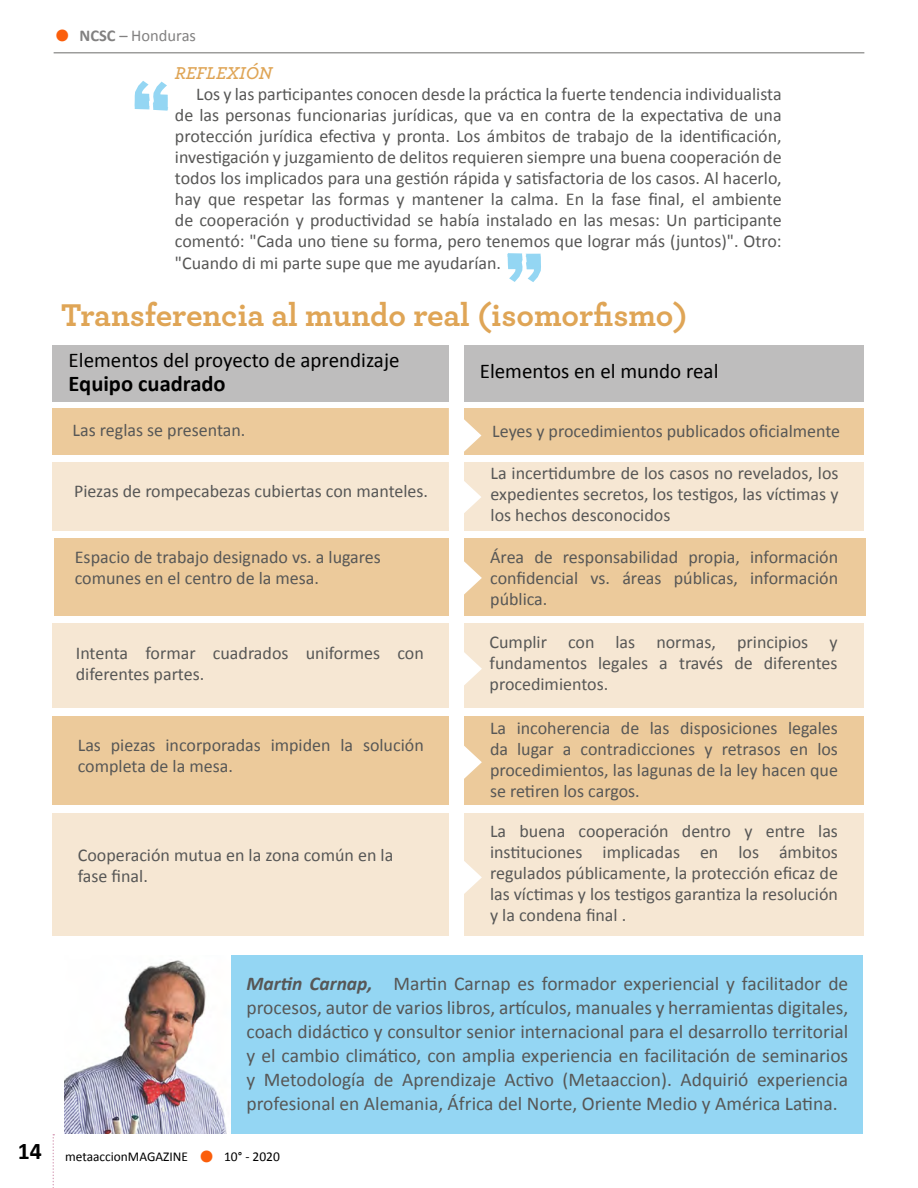
<style>
.page{position:relative;width:918px;height:1188px;background:#fff}
.page>*{position:absolute;margin:0;border:0;box-sizing:border-box;transform-origin:0 0}
.t1{font:700 33px "Archer";letter-spacing:-.005em;color:#dfa556}
.t2{font:700 24px "Calibri";color:#000}
.t3{font:700 22.5px "Calibri";color:#000}
.t4{font:21px "Calibri";color:#000}
.t5{font:19.5px/24px "Calibri";color:#575756;text-align:justify}
.t6{font:18px/21px "Calibri";color:#575756;text-align:justify}
.t7{font:italic 600 18px "Archer";color:#dfa556}
.t8{font:16.5px "Calibri";color:#828181}
.t9{font:13.5px "Calibri";color:#000}
.s1{font-weight:700;font-size:33px;color:#fb5e0b}
.s2{font-weight:700}
.s3{font-weight:700;font-style:italic}
</style>
<div class="page">
<svg style="left:52px;top:1134px;width:2px;height:54px"></svg>
<div style="left:53px;top:462px;width:811px;height:69px;background:#f6e7d3"></div>
<svg style="left:135px;top:81px;width:33px;height:30px"></svg>
<svg style="left:507px;top:253px;width:34px;height:29px"></svg>
<div style="left:53px;top:813px;width:811px;height:123px;background:#f6e7d3"></div>
<div style="left:53px;top:716px;width:811px;height:89px;background:#ecca9b"></div>
<div style="left:53px;top:623px;width:811px;height:85px;background:#f6e7d3"></div>
<div style="left:54px;top:539px;width:812px;height:77px;background:#ecca9b"></div>
<div style="left:53px;top:408px;width:811px;height:47px;background:#ecca9b"></div>
<div style="left:53px;top:345px;width:811px;height:57px;background:#bebdbd"></div>
<div style="left:449px;top:344px;width:15px;height:592px;background:#fff"></div>
<svg style="left:464px;top:419px;width:17px;height:94px"></svg>
<svg style="left:464px;top:561px;width:18px;height:34px"></svg>
<svg style="left:464px;top:652px;width:18px;height:33px"></svg>
<svg style="left:464px;top:746px;width:18px;height:33px"></svg>
<svg style="left:464px;top:861px;width:18px;height:33px"></svg>
<div style="left:231px;top:955px;width:632px;height:179px;background:#94d6f3"></div>
<img style="left:64px;top:960px;width:163px;height:174px">
<hr style="left:54px;top:52px;width:810px;height:2px;background:#9d9d9c">
<p class="t8" style="left:54px;top:25px;width:144px"><span class="s1">•</span> <span class="s2">NCSC</span> – Honduras</p>
<p class="t7" style="left:175px;top:59px;width:99px">REFLEXIÓN</p>
<p class="t6" style="left:175px;top:82px;width:608px;text-indent:21px">Los y las participantes conocen desde la práctica la fuerte tendencia individualista de las personas funcionarias jurídicas, que va en contra de la expectativa de una protección jurídica efectiva y pronta. Los ámbitos de trabajo de la identificación, investigación y juzgamiento de delitos requieren siempre una buena cooperación de todos los implicados para una gestión rápida y satisfactoria de los casos. Al hacerlo, hay que respetar las formas y mantener la calma. En la fase final, el ambiente de cooperación y productividad se había instalado en las mesas: Un participante comentó: "Cada uno tiene su forma, pero tenemos que lograr más (juntos)". Otro: "Cuando di mi parte supe que me ayudarían.</p>
<h1 class="t1" style="left:61px;top:288px;width:628px">Transferencia al mundo real (isomorfismo)</h1>
<p class="t4" style="left:69px;top:347px;width:332px">Elementos del proyecto de aprendizaje</p>
<p class="t3" style="left:69px;top:369px;width:159px">Equipo cuadrado</p>
<p class="t4" style="left:480px;top:358px;width:240px">Elementos en el mundo real</p>
<p class="t6" style="left:73px;top:419px;width:174px">Las reglas se presentan.</p>
<p class="t6" style="left:492px;top:420px;width:350px">Leyes y procedimientos publicados oficialmente</p>
<p class="t6" style="left:74px;top:480px;width:356px">Piezas de rompecabezas cubiertas con manteles.</p>
<p class="t6" style="left:491px;top:462px;width:349px">La incertidumbre de los casos no revelados, los expedientes secretos, los testigos, las víctimas y los hechos desconocidos</p>
<p class="t6" style="left:75px;top:545px;width:308px;line-height:21.6px">Espacio de trabajo designado vs. a lugares comunes en el centro de la mesa.</p>
<p class="t6" style="left:490px;top:545px;width:349px">Área de responsabilidad propia, información confidencial vs. áreas públicas, información pública.</p>
<p class="t6" style="left:76px;top:642px;width:349px">Intenta formar cuadrados uniformes con diferentes partes.</p>
<p class="t6" style="left:490px;top:631px;width:350px">Cumplir con las normas, principios y fundamentos legales a través de diferentes procedimientos.</p>
<p class="t6" style="left:78px;top:733px;width:347px;line-height:21.6px">Las piezas incorporadas impiden la solución completa de la mesa.</p>
<p class="t6" style="left:78px;top:843px;width:317px;line-height:21.6px">Cooperación mutua en la zona común en la fase final.</p>
<p class="t6" style="left:490px;top:717px;width:349px">La incoherencia de las disposiciones legales da lugar a contradicciones y retrasos en los procedimientos, las lagunas de la ley hacen que se retiren los cargos.</p>
<p class="t6" style="left:490px;top:820px;width:349px">La buena cooperación dentro y entre las instituciones implicadas en los ámbitos regulados públicamente, la protección eficaz de las víctimas y los testigos garantiza la resolución y la condena final .</p>
<h2 class="t2" style="left:18px;top:1136px;width:26px">14</h2>
<p class="t5" style="left:247px;top:970px;width:603px"><span class="s3">Martin Carnap,</span> Martin Carnap es formador experiencial y facilitador de procesos, autor de varios libros, artículos, manuales y herramientas digitales, coach didáctico y consultor senior internacional para el desarrollo territorial y el cambio climático, con amplia experiencia en facilitación de seminarios y Metodología de Aprendizaje Activo (Metaaccion). Adquirió experiencia profesional en Alemania, África del Norte, Oriente Medio y América Latina.</p>
<p class="t9" style="left:65px;top:1148px;width:124px">metaaccionMAGAZINE</p>
<p class="t9" style="left:199px;top:1148px;width:83px"><span class="s1">•</span> 10° - 2020</p>
</div>
